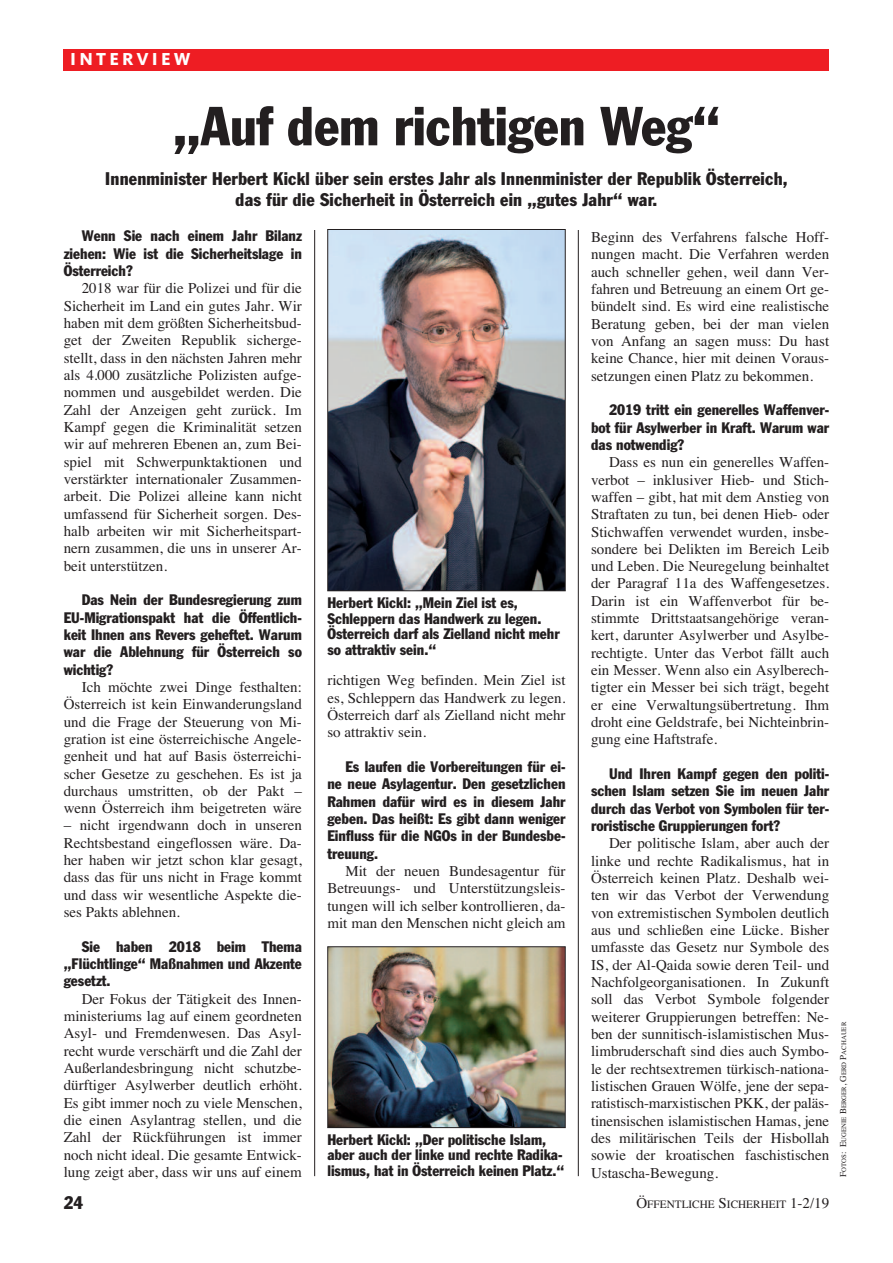
<style>
.page{position:relative;width:893px;height:1263px;background:#fff}
.page>*{position:absolute;margin:0;border:0;box-sizing:border-box;transform-origin:0 0}
.t1{font:condensed 54px "Franklin Gothic";color:#231f20}
.t2{font:condensed 18px/21.6px "Franklin Gothic";letter-spacing:.01em;color:#231f20;text-align:center}
.t3{font:800 18px "Kievit";letter-spacing:.175em;color:#fff}
.t4{font:15px/17.2px "Times";color:#231f20;text-align:justify}
.t5{font:condensed 15px/17.2px "Franklin Gothic";color:#231f20;text-align:justify}
.t6{font:11.25px "Times";color:#231f20}
.t7{font:6.75px "Times";color:#231f20}
.s1{font-size:15px}
.s2{font-size:9px}
</style>
<div class="page">
<div style="left:64px;top:49px;width:765px;height:21px;background:#ee1d23"></div>
<hr style="left:314px;top:229px;width:1px;height:947px;background:#231f20">
<hr style="left:578px;top:229px;width:1px;height:947px;background:#231f20">
<img style="left:329px;top:231px;width:235px;height:358px">
<div style="left:327px;top:229px;width:239px;height:362px;border:1px solid #231f20"></div>
<img style="left:329px;top:948px;width:235px;height:178px">
<div style="left:327px;top:946px;width:239px;height:182px;border:1px solid #231f20"></div>
<p class="t3" style="left:70px;top:53px;width:122px">INTERVIEW</p>
<h1 class="t1" style="left:173px;top:107px;width:549px">„Auf dem richtigen Weg“</h1>
<p class="t2" style="left:105px;top:169px;width:684px">Innenminister Herbert Kickl über sein erstes Jahr als Innenminister der Republik Österreich, das für die Sicherheit in Österreich ein „gutes Jahr“ war.</p>
<p class="t5" style="left:64px;top:228px;width:240px;text-indent:18px">Wenn Sie nach einem Jahr Bilanz ziehen: Wie ist die Sicherheitslage in Österreich?</p>
<p class="t4" style="left:64px;top:280px;width:240px;text-indent:18px">2018 war für die Polizei und für die Sicherheit im Land ein gutes Jahr. Wir haben mit dem größten Sicherheitsbud&shy;get der Zweiten Republik sicherge&shy;stellt, dass in den nächsten Jahren mehr als 4.000 zusätzliche Polizisten aufge&shy;nommen und ausgebildet werden. Die Zahl der Anzeigen geht zurück. Im Kampf gegen die Kriminalität setzen wir auf mehreren Ebenen an, zum Bei&shy;spiel mit Schwerpunktaktionen und verstärkter internationaler Zusammen&shy;arbeit. Die Polizei alleine kann nicht umfassend für Sicherheit sorgen. Des&shy;halb arbeiten wir mit Sicherheitspart&shy;nern zusammen, die uns in unserer Ar&shy;beit unterstützen.</p>
<p class="t5" style="left:64px;top:592px;width:240px;text-indent:18px">Das Nein der Bundesregierung zum EU-Migrationspakt hat die Öffentlich&shy;keit Ihnen ans Revers geheftet. Warum war die Ablehnung für Österreich so wichtig?</p>
<p class="t4" style="left:64px;top:678px;width:240px;text-indent:18px">Ich möchte zwei Dinge festhalten:<br>Österreich ist kein Einwanderungsland und die Frage der Steuerung von Mi&shy;gration ist eine österreichische Angele&shy;genheit und hat auf Basis österreichi&shy;scher Gesetze zu geschehen. Es ist ja durchaus umstritten, ob der Pakt – wenn Österreich ihm beigetreten wäre</p>
<p class="t4" style="left:64px;top:817px;width:240px">– nicht irgendwann doch in unseren Rechtsbestand eingeflossen wäre. Da&shy;her haben wir jetzt schon klar gesagt, dass das für uns nicht in Frage kommt und dass wir wesentliche Aspekte die&shy;ses Pakts ablehnen.</p>
<p class="t5" style="left:64px;top:939px;width:240px;text-indent:18px">Sie haben 2018 beim Thema „Flüchtlinge“ Maßnahmen und Akzente gesetzt.</p>
<p class="t4" style="left:64px;top:990px;width:240px;text-indent:18px">Der Fokus der Tätigkeit des Innen&shy;ministeriums lag auf einem geordneten Asyl- und Fremdenwesen. Das Asyl&shy;recht wurde verschärft und die Zahl der Außerlandesbringung nicht schutzbe&shy;dürftiger Asylwerber deutlich erhöht.<br>Es gibt immer noch zu viele Menschen, die einen Asylantrag stellen, und die Zahl der Rückführungen ist immer noch nicht ideal. Die gesamte Entwick&shy;lung zeigt aber, dass wir uns auf einem</p>
<p class="t5" style="left:327px;top:596px;width:234px;line-height:15.8px;text-align:left">Herbert Kickl: „Mein Ziel ist es,<br>Schleppern das Handwerk zu legen.<br>Österreich darf als Zielland nicht mehr so attraktiv sein.“</p>
<p class="t4" style="left:327px;top:672px;width:240px">richtigen Weg befinden. Mein Ziel ist es, Schleppern das Handwerk zu legen.<br>Österreich darf als Zielland nicht mehr so attraktiv sein.</p>
<p class="t5" style="left:327px;top:759px;width:240px;text-indent:18px">Es laufen die Vorbereitungen für ei&shy;ne neue Asylagentur. Den gesetzlichen Rahmen dafür wird es in diesem Jahr geben. Das heißt: Es gibt dann weniger Einfluss für die NGOs in der Bundesbe&shy;treuung.</p>
<p class="t4" style="left:327px;top:862px;width:240px;text-indent:18px">Mit der neuen Bundesagentur für Betreuungs- und Unterstützungsleis&shy;tungen will ich selber kontrollieren, da&shy;mit man den Menschen nicht gleich am</p>
<p class="t5" style="left:327px;top:1132px;width:238px;line-height:15.8px;text-align:left">Herbert Kickl: „Der politische Islam, aber auch der linke und rechte Radika&shy;lismus, hat in Österreich keinen Platz.“</p>
<p class="t4" style="left:591px;top:228px;width:240px">Beginn des Verfahrens falsche Hoff&shy;nungen macht. Die Verfahren werden auch schneller gehen, weil dann Ver&shy;fahren und Betreuung an einem Ort ge&shy;bündelt sind. Es wird eine realistische Beratung geben, bei der man vielen von Anfang an sagen muss: Du hast keine Chance, hier mit deinen Voraus&shy;setzungen einen Platz zu bekommen.</p>
<p class="t5" style="left:591px;top:402px;width:240px;text-indent:18px">2019 tritt ein generelles Waffenver&shy;bot für Asylwerber in Kraft. Warum war das notwendig?</p>
<p class="t4" style="left:591px;top:453px;width:240px;text-indent:18px">Dass es nun ein generelles Waffen&shy;verbot – inklusiver Hieb- und Stich&shy;waffen – gibt, hat mit dem Anstieg von Straftaten zu tun, bei denen Hieb- oder Stichwaffen verwendet wurden, insbe&shy;sondere bei Delikten im Bereich Leib und Leben. Die Neuregelung beinhaltet der Paragraf 11a des Waffengesetzes.<br>Darin ist ein Waffenverbot für be&shy;stimmte Drittstaatsangehörige veran&shy;kert, darunter Asylwerber und Asylbe&shy;rechtigte. Unter das Verbot fällt auch ein Messer. Wenn also ein Asylberech&shy;tigter ein Messer bei sich trägt, begeht er eine Verwaltungsübertretung. Ihm droht eine Geldstrafe, bei Nichteinbrin&shy;gung eine Haftstrafe.</p>
<p class="t5" style="left:591px;top:766px;width:240px;text-indent:18px">Und Ihren Kampf gegen den politi&shy;schen Islam setzen Sie im neuen Jahr durch das Verbot von Symbolen für ter&shy;roristische Gruppierungen fort?</p>
<p class="t4" style="left:591px;top:834px;width:240px;text-indent:18px">Der politische Islam, aber auch der linke und rechte Radikalismus, hat in Österreich keinen Platz. Deshalb wei&shy;ten wir das Verbot der Verwendung von extremistischen Symbolen deutlich aus und schließen eine Lücke. Bisher umfasste das Gesetz nur Symbole des IS, der Al-Qaida sowie deren Teil- und Nachfolgeorganisationen. In Zukunft soll das Verbot Symbole folgender weiterer Gruppierungen betreffen: Ne&shy;ben der sunnitisch-islamistischen Mus&shy;limbruderschaft sind dies auch Symbo&shy;le der rechtsextremen türkisch-nationa&shy;listischen Grauen Wölfe, jene der sepa&shy;ratistisch-marxistischen PKK, der paläs&shy;tinensischen islamistischen Hamas, jene des militärischen Teils der Hisbollah sowie der kroatischen faschistischen Ustascha-Bewegung.</p>
<p class="t2" style="left:64px;top:1193px;width:21px">24</p>
<p class="t6" style="left:636px;top:1198px;width:194px"><span class="s1">Ö</span>FFENTLICHE <span class="s1">S</span>ICHERHEIT <span class="s1">1-2/19</span></p>
<p class="t7" style="left:840px;top:1177px;width:157px;rotate:-90deg"><span class="s2">F</span>OTOS<span class="s2">: E</span>UGENIE <span class="s2">B</span>ERGER<span class="s2">, G</span>ERD <span class="s2">P</span>ACHAUER</p>
</div>
